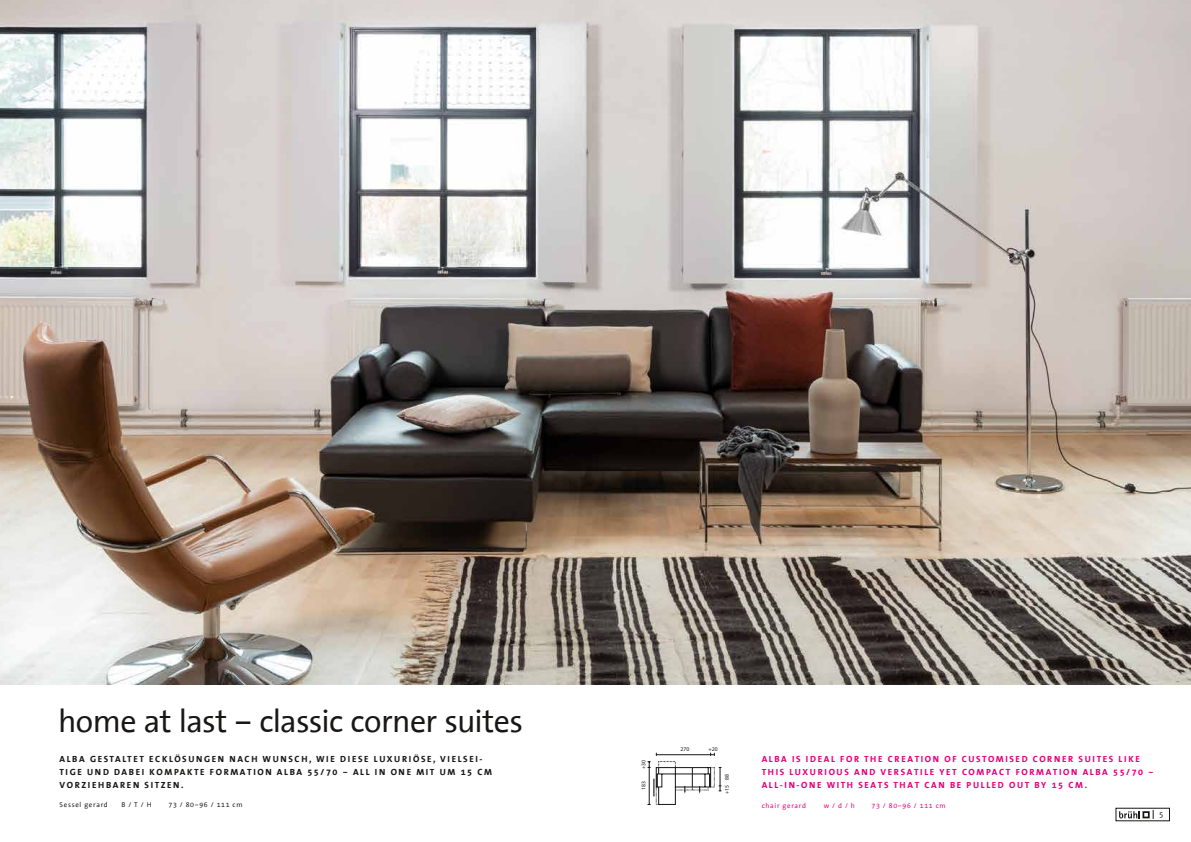
<style>
.page{position:relative;width:1191px;height:842px;background:#fff}
.page>*{position:absolute;margin:0;border:0;box-sizing:border-box;transform-origin:0 0}
.t1{font:32px "The Sans Office";letter-spacing:-.02em;color:#181716}
.t2{font:700 9px/13px "The Sans Office";letter-spacing:.18em;color:#e5007c}
.t3{font:700 9px/13px "The Sans Office";letter-spacing:.18em;color:#181716}
.t4{font:7.8px "The Sans Office";color:#181716}
.t5{font:7px "The Sans Office";letter-spacing:.1em;color:#181716}
.t6{font:7px "The Sans Office";letter-spacing:.1em;color:#e5007c}
.t7{font:5.7px "The Sans Correspondence";color:#181716}
</style>
<div class="page">
<img style="left:0;top:0;width:1191px;height:684px">
<svg style="left:719px;top:767px;width:2px;height:25px"></svg>
<hr style="left:656px;top:754px;width:58px;height:1px;background:#181716">
<svg style="left:648px;top:762px;width:63px;height:43px"></svg>
<svg style="left:1119px;top:810px;width:34px;height:9px"></svg>
<h1 class="t1" style="left:58px;top:705px;width:466px">home at last – classic corner suites</h1>
<p class="t3" style="left:60px;top:753px;width:434px">ALBA GESTALTET ECKLÖSUNGEN NACH WUNSCH, WIE DIESE LUXURIÖSE, VIELSEI-<br>TIGE UND DABEI KOMPAKTE FORMATION ALBA 55/70 – ALL IN ONE MIT UM 15 CM<br>VORZIEHBAREN SITZEN.</p>
<p class="t2" style="left:761px;top:753px;width:393px">ALBA IS IDEAL FOR THE CREATION OF CUSTOMISED CORNER SUITES LIKE<br>THIS LUXURIOUS AND VERSATILE YET COMPACT FORMATION ALBA 55/70 –<br>ALL-IN-ONE WITH SEATS THAT CAN BE PULLED OUT BY 15 CM.</p>
<p class="t7" style="left:680px;top:746px;width:10px">270</p>
<p class="t7" style="left:708px;top:746px;width:11px">+20</p>
<p class="t7" style="left:640px;top:769px;width:11px;rotate:-90deg">+30</p>
<p class="t7" style="left:640px;top:790px;width:10px;rotate:-90deg">183</p>
<p class="t7" style="left:723px;top:780px;width:7px;rotate:-90deg">88</p>
<p class="t7" style="left:723px;top:794px;width:11px;rotate:-90deg">+15</p>
<p class="t5" style="left:60px;top:801px;width:50px">Sessel gerard</p>
<p class="t5" style="left:122px;top:801px;width:31px">B / T / H</p>
<p class="t5" style="left:168px;top:801px;width:76px">73 / 80–96 / 111 cm</p>
<p class="t6" style="left:761px;top:802px;width:46px">chair gerard</p>
<p class="t6" style="left:823px;top:802px;width:33px">w / d / h</p>
<p class="t6" style="left:871px;top:802px;width:76px">73 / 80–96 / 111 cm</p>
<p class="t4" style="left:1159px;top:810px;width:6px">5</p>
</div>
